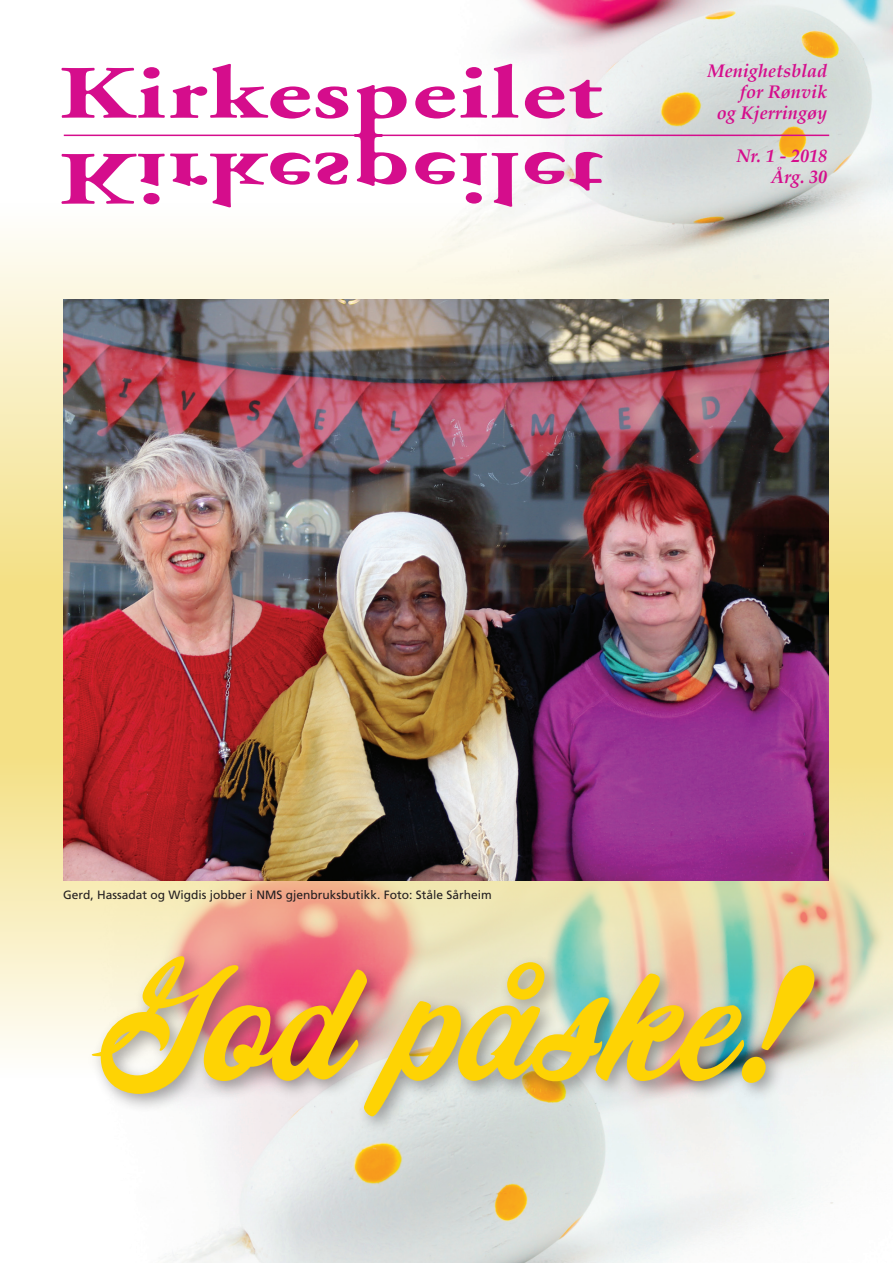
<style>
.page{position:relative;width:893px;height:1263px;background:#fff}
.page>*{position:absolute;margin:0;border:0;box-sizing:border-box;transform-origin:0 0}
.t1{font:146.85px "Corner Store JF";color:#fed304}
.t2{font:italic 700 18.15px/21.1px "Palatino";color:#d50d8c;text-align:right}
.t3{font:12px "Frutiger";color:#231f20}
</style>
<div class="page">
<img style="left:0;top:697px;width:893px;height:566px">
<svg style="left:0;top:63px;width:893px;height:556px"></svg>
<img style="left:343px;top:0;width:550px;height:354px">
<img style="left:64px;top:300px;width:764px;height:580px">
<hr style="left:64px;top:135px;width:765px;height:1px;background:#d50d8c">
<svg style="left:61px;top:152px;width:287px;height:55px"></svg>
<svg style="left:415px;top:152px;width:103px;height:55px"></svg>
<svg style="left:525px;top:152px;width:78px;height:39px"></svg>
<svg style="left:61px;top:64px;width:287px;height:55px"></svg>
<svg style="left:354px;top:85px;width:53px;height:101px"></svg>
<svg style="left:415px;top:64px;width:104px;height:55px"></svg>
<svg style="left:525px;top:80px;width:78px;height:38px"></svg>
<div style="left:86px;top:949px;width:748px;height:186px;background:#231f20;opacity:.41"></div>
<h2 class="t2" style="left:707px;top:62px;width:121px">Menighetsblad for Rønvik<br>og Kjerringøy</h2>
<h2 class="t2" style="left:736px;top:147px;width:92px">Nr. 1 - 2018<br>Årg. 30</h2>
<p class="t3" style="left:63px;top:887px;width:430px">Gerd, Hassadat og Wigdis jobber i NMS gjenbruksbutikk. Foto: Ståle Sårheim</p>
<h1 class="t1" style="left:93px;top:918px;width:709px">God påske!</h1>
</div>
